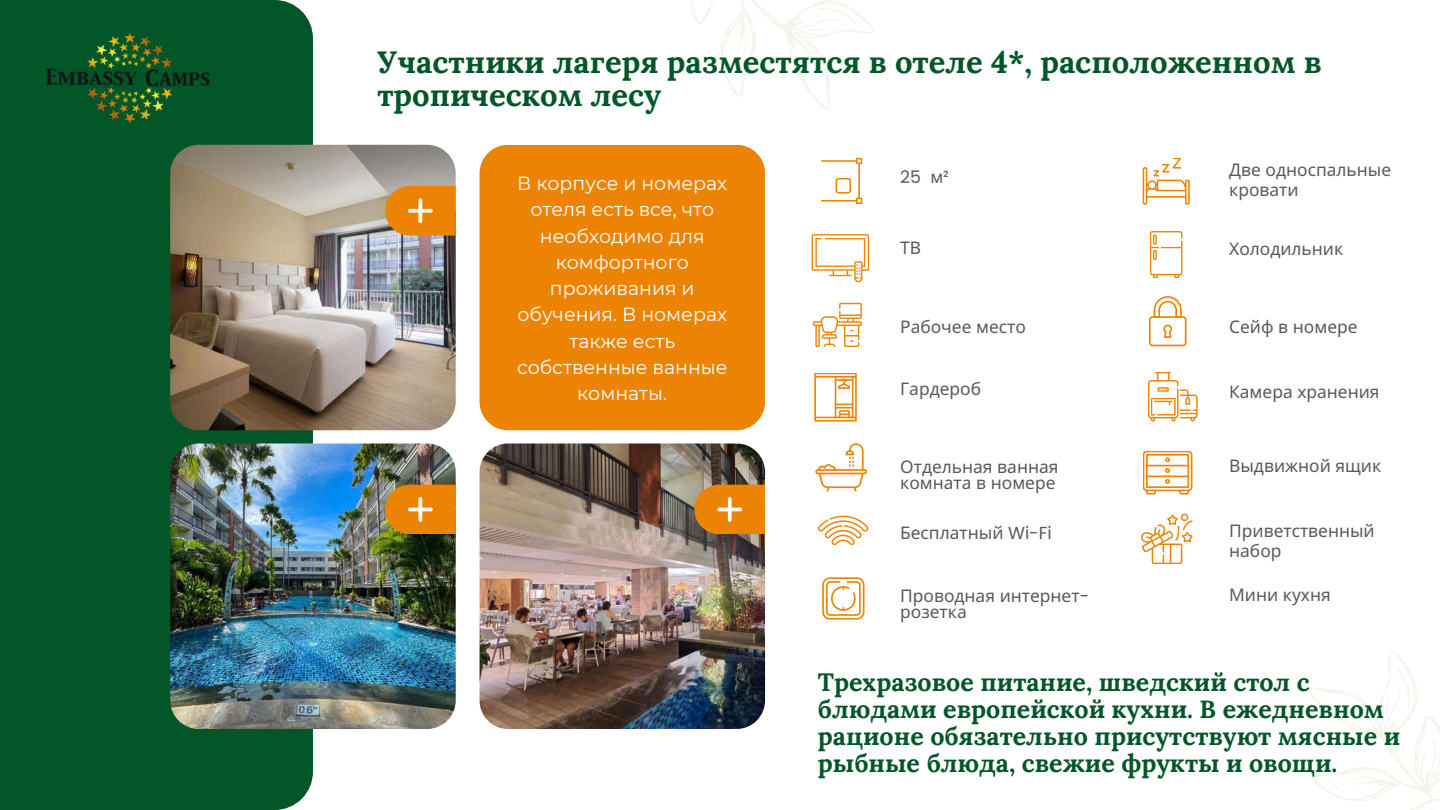
<style>
.page{position:relative;width:1440px;height:810px;background:#fff}
.page>*{position:absolute;margin:0;border:0;box-sizing:border-box;transform-origin:0 0}
.t1{font:700 31px/33.8px "Lora";color:#025628}
.t2{font:700 25px/27px "Lora";color:#025628}
.t3{font:19px/26.2px "Montserrat";color:#fff;text-align:center}
.t4{font:17.4px/20px "Noto Sans";color:#595959}
.t5{font:17.4px "Poppins";color:#595959}
.s1{font-family:"Noto Sans"}
.s2{font-family:"Poppins"}
</style>
<div class="page">
<div style="left:0;top:0;width:313px;height:810px;background:#025628"></div>
<img style="left:170px;top:145px;width:286px;height:285px;border-radius:29px">
<svg style="left:385px;top:186px;width:71px;height:50px;background:#e68612"></svg>
<svg style="left:408px;top:209px;width:25px;height:4px"></svg>
<svg style="left:418px;top:198px;width:4px;height:25px"></svg>
<div style="left:480px;top:145px;width:285px;height:285px;background:#ed8302;border-radius:29px"></div>
<img style="left:170px;top:443px;width:286px;height:286px;border-radius:29px">
<img style="left:480px;top:443px;width:285px;height:286px;border-radius:29px">
<svg style="left:385px;top:485px;width:71px;height:49px;background:#e4850b"></svg>
<svg style="left:694px;top:485px;width:71px;height:49px;background:#e3820c"></svg>
<hr style="left:408px;top:508px;width:25px;height:3px;background:#fff;border-radius:2px">
<svg style="left:418px;top:497px;width:4px;height:25px"></svg>
<hr style="left:717px;top:508px;width:25px;height:3px;background:#fff;border-radius:2px">
<svg style="left:728px;top:497px;width:4px;height:25px"></svg>
<svg style="left:1309px;top:651px;width:131px;height:159px"></svg>
<svg style="left:690px;top:0;width:184px;height:109px"></svg>
<img style="left:47px;top:33px;width:162px;height:90px">
<svg style="left:822px;top:577px;width:42px;height:43px"></svg>
<svg style="left:818px;top:516px;width:50px;height:29px"></svg>
<svg style="left:814px;top:373px;width:43px;height:49px"></svg>
<svg style="left:812px;top:234px;width:57px;height:48px"></svg>
<hr style="left:821px;top:200px;width:36px;height:2px;background:#ed8302">
<hr style="left:858px;top:163px;width:2px;height:36px;background:#ed8302">
<hr style="left:821px;top:160px;width:36px;height:2px;background:#ed8302">
<svg style="left:856px;top:158px;width:6px;height:6px"></svg>
<svg style="left:835px;top:178px;width:27px;height:26px"></svg>
<svg style="left:815px;top:443px;width:52px;height:49px"></svg>
<svg style="left:813px;top:303px;width:49px;height:44px"></svg>
<svg style="left:1148px;top:372px;width:50px;height:50px"></svg>
<svg style="left:1149px;top:296px;width:38px;height:50px"></svg>
<svg style="left:1150px;top:231px;width:33px;height:47px"></svg>
<svg style="left:1143px;top:158px;width:47px;height:47px"></svg>
<svg style="left:1141px;top:514px;width:52px;height:50px"></svg>
<svg style="left:1143px;top:451px;width:49px;height:44px"></svg>
<h1 class="t1" style="left:377px;top:44px;width:946px">Участники лагеря разместятся в отеле 4*, расположенном в тропическом лесу</h1>
<p class="t3" style="left:517px;top:170px;width:212px">В корпусе и номерах отеля есть все, что необходимо для комфортного проживания и обучения. В номерах также есть собственные ванные комнаты.</p>
<p class="t5" style="left:900px;top:165px;width:50px">25 <span class="s1">м</span>²</p>
<p class="t4" style="left:1229px;top:160px;width:164px">Две односпальные кровати</p>
<p class="t4" style="left:900px;top:237px;width:22px">ТВ</p>
<p class="t4" style="left:1229px;top:239px;width:116px">Холодильник</p>
<p class="t4" style="left:900px;top:316px;width:127px">Рабочее место</p>
<p class="t4" style="left:1229px;top:316px;width:130px">Сейф в номере</p>
<p class="t4" style="left:900px;top:378px;width:82px">Гардероб</p>
<p class="t4" style="left:1229px;top:381px;width:152px">Камера хранения</p>
<p class="t4" style="left:900px;top:458px;width:160px;line-height:16.2px">Отдельная ванная комната в номере</p>
<p class="t4" style="left:900px;top:522px;width:153px">Бесплатный <span class="s2">Wi-Fi</span></p>
<p class="t4" style="left:1229px;top:455px;width:154px">Выдвижной ящик</p>
<p class="t4" style="left:1229px;top:521px;width:147px">Приветственный набор</p>
<p class="t4" style="left:900px;top:587px;width:191px;line-height:16.2px">Проводная интернет&shy;розетка</p>
<p class="t4" style="left:1229px;top:584px;width:103px">Мини кухня</p>
<h2 class="t2" style="left:818px;top:669px;width:584px">Трехразовое питание, шведский стол с блюдами европейской кухни. В ежедневном рационе обязательно присутствуют мясные и рыбные блюда, свежие фрукты и овощи.</h2>
</div>
